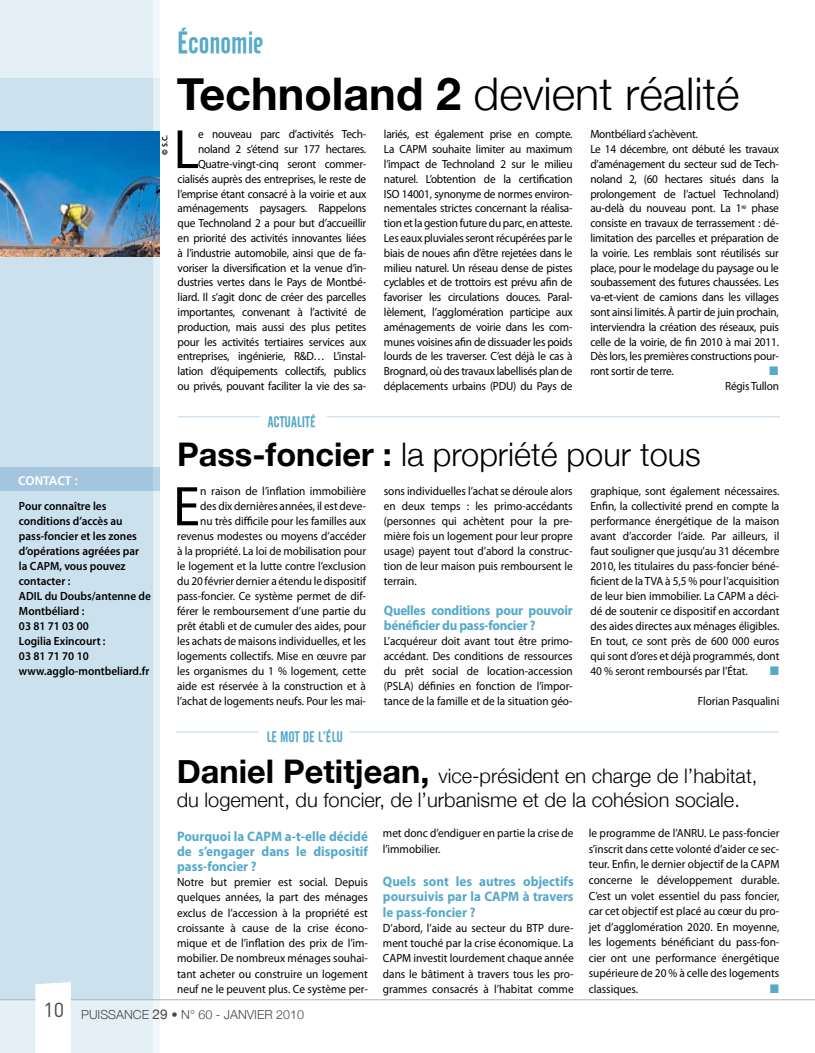
<style>
.page{position:relative;width:815px;height:1053px;background:#fff}
.page>*{position:absolute;margin:0;border:0;box-sizing:border-box;transform-origin:0 0}
.t1{font:56.38px "Myriad Pro";color:#000}
.t2{font:55.75px "Myriad Pro";color:#000}
.t3{font:300 45px "Helvetica Neue";color:#000}
.t4{font:300 32.5px "Helvetica Neue";color:#000}
.t5{font:30px "Cafeta";color:#55a9ca}
.t6{font:300 20px/24px "Helvetica Neue";color:#000}
.t7{font:20px "DIN";color:#484847}
.t8{font:15px "Cafeta";color:#55a9ca}
.t9{font:700 13.75px/15.2px "Myriad Pro";color:#55a9ca;text-align:justify;scale:.95 1}
.t10{font:700 13.75px/15px "Myriad Pro";letter-spacing:-.02em;color:#55a9ca;scale:.95 1}
.t11{font:300 12.5px "Helvetica Neue";color:#484847}
.t12{font:700 12.5px "Frutiger";color:#fff;scale:.95 1}
.t13{font:11.88px/14.8px "Myriad Pro";letter-spacing:-.02em;color:#000;text-align:justify;scale:.95 1}
.t14{font:11.88px/15px "Myriad Pro";letter-spacing:-.02em;color:#000;text-align:right}
.t15{font:600 11.88px/15px "Myriad Pro";color:#000;scale:.95 1}
.t16{font:11.88px/15.2px "Myriad Pro";color:#000;scale:.95 1}
.t17{font:700 7.5px "Frutiger";color:#000;scale:.95 1}
.s1{font-weight:700}
.s2{font-weight:700;font-size:32.5px}
.s3{font-weight:400;font-size:13.62px}
</style>
<div class="page">
<svg style="left:152px;top:78px;width:7px;height:921px;background:#e1edf4"></svg>
<div style="left:0;top:0;width:152px;height:1052px;background:#cce1ee"></div>
<div style="left:0;top:0;width:159px;height:78px;background:#e5eff6"></div>
<div style="left:0;top:999px;width:159px;height:53px;background:#e5eff6"></div>
<hr style="left:0;top:999px;width:815px;height:1px;background:#b1b2b3">
<div style="left:35px;top:982px;width:36px;height:70px;background:#fff"></div>
<hr style="left:178px;top:416px;width:82px;height:1px;background:#cce1ee">
<hr style="left:327px;top:416px;width:453px;height:1px;background:#cce1ee">
<hr style="left:176px;top:731px;width:83px;height:1px;background:#cce1ee">
<hr style="left:349px;top:731px;width:430px;height:1px;background:#cce1ee">
<div style="left:0;top:467px;width:160px;height:23px;background:#a3c6de"></div>
<img style="left:0;top:131px;width:159px;height:125px">
<p class="t12" style="left:18px;top:473px;width:64px">CONTACT :</p>
<p class="t15" style="left:19px;top:498px;width:140px">Pour connaître les conditions d’accès au pass-foncier et les zones d’opérations agréées par<br>la CAPM, vous pouvez contacter :<br>ADIL du Doubs/antenne de<br>Montbéliard :<br>03 81 71 03 00<br>Logilia Exincourt :<br>03 81 71 70 10 www.agglo-montbeliard.fr</p>
<p class="t17" style="left:160px;top:155px;width:23px;rotate:-90deg">© S.C.</p>
<h3 class="t5" style="left:177px;top:26px;width:88px">ÉCONOMIE</h3>
<h3 class="t3" style="left:177px;top:67px;width:564px"><span class="s1">Technoland 2</span> devient réalité</h3>
<p class="t13" style="left:178px;top:127px;width:200px;text-align:right">e nouveau parc d’activités Tech&shy;noland 2 s’étend sur 177 hectares.<br>Quatre-vingt-cinq seront commer&shy;cialisés auprès des entreprises, le reste de l’emprise étant consacré à la voirie et aux aménagements paysagers. Rappelons que Technoland 2 a pour but d’accueillir en priorité des activités innovantes liées à l’industrie automobile, ainsi que de fa&shy;voriser la diversification et la venue d’in&shy;dustries vertes dans le Pays de Montbé&shy;liard. Il s’agit donc de créer des parcelles importantes, convenant à l’activité de production, mais aussi des plus petites pour les activités tertiaires services aux entreprises, ingénierie, R&amp;D… L’instal&shy;lation d’équipements collectifs, publics ou privés, pouvant faciliter la vie des sa-</p>
<p class="t13" style="left:384px;top:127px;width:200px">lariés, est également prise en compte.<br>La CAPM souhaite limiter au maximum l’impact de Technoland 2 sur le milieu naturel. L’obtention de la certification ISO 14001, synonyme de normes environ&shy;nementales strictes concernant la réalisa&shy;tion et la gestion future du parc, en atteste.<br>Les eaux pluviales seront récupérées par le biais de noues afin d’être rejetées dans le milieu naturel. Un réseau dense de pistes cyclables et de trottoirs est prévu afin de favoriser les circulations douces. Paral&shy;lèlement, l’agglomération participe aux aménagements de voirie dans les com&shy;munes voisines afin de dissuader les poids lourds de les traverser. C’est déjà le cas à Brognard, où des travaux labellisés plan de déplacements urbains (PDU) du Pays de</p>
<p class="t13" style="left:590px;top:127px;width:115px">Montbéliard s’achèvent.</p>
<h2 class="t2" style="left:174px;top:115px;width:27px">L</h2>
<p class="t13" style="left:590px;top:142px;width:200px">Le 14 décembre, ont débuté les travaux</p>
<p class="t13" style="left:590px;top:156px;width:200px">d’aménagement du secteur sud de Tech-</p>
<p class="t13" style="left:590px;top:171px;width:200px">noland 2, (60 hectares situés dans la</p>
<p class="t13" style="left:590px;top:186px;width:200px">prolongement de l’actuel Technoland)</p>
<p class="t13" style="left:590px;top:201px;width:200px">au-delà du nouveau pont. La 1<sup>re</sup> phase</p>
<p class="t13" style="left:590px;top:216px;width:200px">consiste en travaux de terrassement : dé-</p>
<p class="t13" style="left:590px;top:230px;width:200px">limitation des parcelles et préparation de</p>
<p class="t13" style="left:590px;top:245px;width:200px">la voirie. Les remblais sont réutilisés sur</p>
<p class="t13" style="left:590px;top:260px;width:200px">place, pour le modelage du paysage ou le</p>
<p class="t13" style="left:590px;top:275px;width:200px">soubassement des futures chaussées. Les</p>
<p class="t13" style="left:590px;top:289px;width:200px">va-et-vient de camions dans les villages</p>
<p class="t13" style="left:590px;top:304px;width:200px">sont ainsi limités. À partir de juin prochain,</p>
<p class="t13" style="left:590px;top:319px;width:200px">interviendra la création des réseaux, puis</p>
<p class="t13" style="left:590px;top:334px;width:200px">celle de la voirie, de fin 2010 à mai 2011.</p>
<p class="t13" style="left:590px;top:349px;width:200px">Dès lors, les premières constructions pour-</p>
<p class="t13" style="left:590px;top:364px;width:89px">ront sortir de terre.</p>
<p class="t13" style="left:725px;top:378px;width:58px">Régis Tullon</p>
<p class="t8" style="left:268px;top:413px;width:49px">ACTUALITÉ</p>
<h3 class="t4" style="left:177px;top:434px;width:525px"><span class="s1">Pass-foncier :</span> la propriété pour tous</h3>
<h1 class="t1" style="left:173px;top:471px;width:28px">E</h1>
<p class="t14" style="left:177px;top:483px;width:190px">n raison de l’inflation immobilière<br>des dix dernières années, il est deve-<br>nu très difficile pour les familles aux revenus modestes ou moyens d’accéder à la propriété. La loi de mobilisation pour le logement et la lutte contre l’exclusion du 20 février dernier a étendu le dispositif pass-foncier. Ce système permet de dif&shy;férer le remboursement d’une partie du prêt établi et de cumuler des aides, pour les achats de maisons individuelles, et les logements collectifs. Mise en œuvre par les organismes du 1 % logement, cette aide est réservée à la construction et à l’achat de logements neufs. Pour les mai-</p>
<p class="t13" style="left:384px;top:483px;width:200px">sons individuelles l’achat se déroule alors en deux temps : les primo-accédants (personnes qui achètent pour la pre&shy;mière fois un logement pour leur propre usage) payent tout d’abord la construc&shy;tion de leur maison puis remboursent le terrain.</p>
<p class="t13" style="left:590px;top:483px;width:200px">graphique, sont également nécessaires.<br>Enfin, la collectivité prend en compte la performance énergétique de la maison avant d’accorder l’aide. Par ailleurs, il faut souligner que jusqu’au 31 décembre 2010, les titulaires du pass-foncier béné&shy;ficient de la TVA à 5,5 % pour l’acquisition de leur bien immobilier. La CAPM a déci&shy;dé de soutenir ce dispositif en accordant des aides directes aux ménages éligibles.<br>En tout, ce sont près de 600 000 euros qui sont d’ores et déjà programmés, dont 40 % seront remboursés par l’État.</p>
<p class="t13" style="left:698px;top:693px;width:87px">Florian Pasqualini</p>
<p class="t10" style="left:384px;top:602px;width:200px">Quelles conditions pour pouvoir bénéficier du pass-foncier ?</p>
<p class="t13" style="left:384px;top:633px;width:200px">L’acquéreur doit avant tout être primo&shy;accédant. Des conditions de ressources du prêt social de location-accession (PSLA) définies en fonction de l’impor&shy;tance de la famille et de la situation géo-</p>
<p class="t8" style="left:266px;top:728px;width:78px">LE MOT DE L’ÉLU</p>
<h3 class="t6" style="left:177px;top:763px;width:582px"><span class="s2">Daniel Petitjean,</span> vice-président en charge de l’habitat, du logement, du foncier, de l’urbanisme et de la cohésion sociale.</h3>
<p class="t9" style="left:177px;top:827px;width:202px">Pourquoi la CAPM a-t-elle décidé de s’engager dans le dispositif pass-foncier ?</p>
<p class="t13" style="left:177px;top:874px;width:202px;line-height:15.2px">Notre but premier est social. Depuis quelques années, la part des ménages exclus de l’accession à la propriété est croissante à cause de la crise écono&shy;mique et de l’inflation des prix de l’im&shy;mobilier. De nombreux ménages souhai&shy;tant acheter ou construire un logement neuf ne le peuvent plus. Ce système per-</p>
<p class="t16" style="left:383px;top:825px;width:202px">met donc d’endiguer en partie la crise de l’immobilier.</p>
<p class="t9" style="left:383px;top:873px;width:202px">Quels sont les autres objectifs poursuivis par la CAPM à travers le pass-foncier ?</p>
<p class="t13" style="left:383px;top:919px;width:202px;line-height:15.2px">D’abord, l’aide au secteur du BTP dure&shy;ment touché par la crise économique. La CAPM investit lourdement chaque année dans le bâtiment à travers tous les pro&shy;grammes consacrés à l’habitat comme</p>
<p class="t13" style="left:589px;top:825px;width:202px;line-height:15.5px">le programme de l’ANRU. Le pass-foncier s’inscrit dans cette volonté d’aider ce sec&shy;teur. Enfin, le dernier objectif de la CAPM concerne le développement durable.<br>C’est un volet essentiel du pass foncier, car cet objectif est placé au cœur du pro&shy;jet d’agglomération 2020. En moyenne, les logements bénéficiant du pass-fon&shy;cier ont une performance énergétique supérieure de 20 % à celle des logements classiques.</p>
<h3 class="t7" style="left:43px;top:997px;width:22px">10</h3>
<p class="t11" style="left:81px;top:1006px;width:172px">PUISSANCE <span class="s3">29</span> • N° 60 - JANVIER</p>
<p class="t11" style="left:276px;top:1006px;width:29px">2010</p>
</div>
